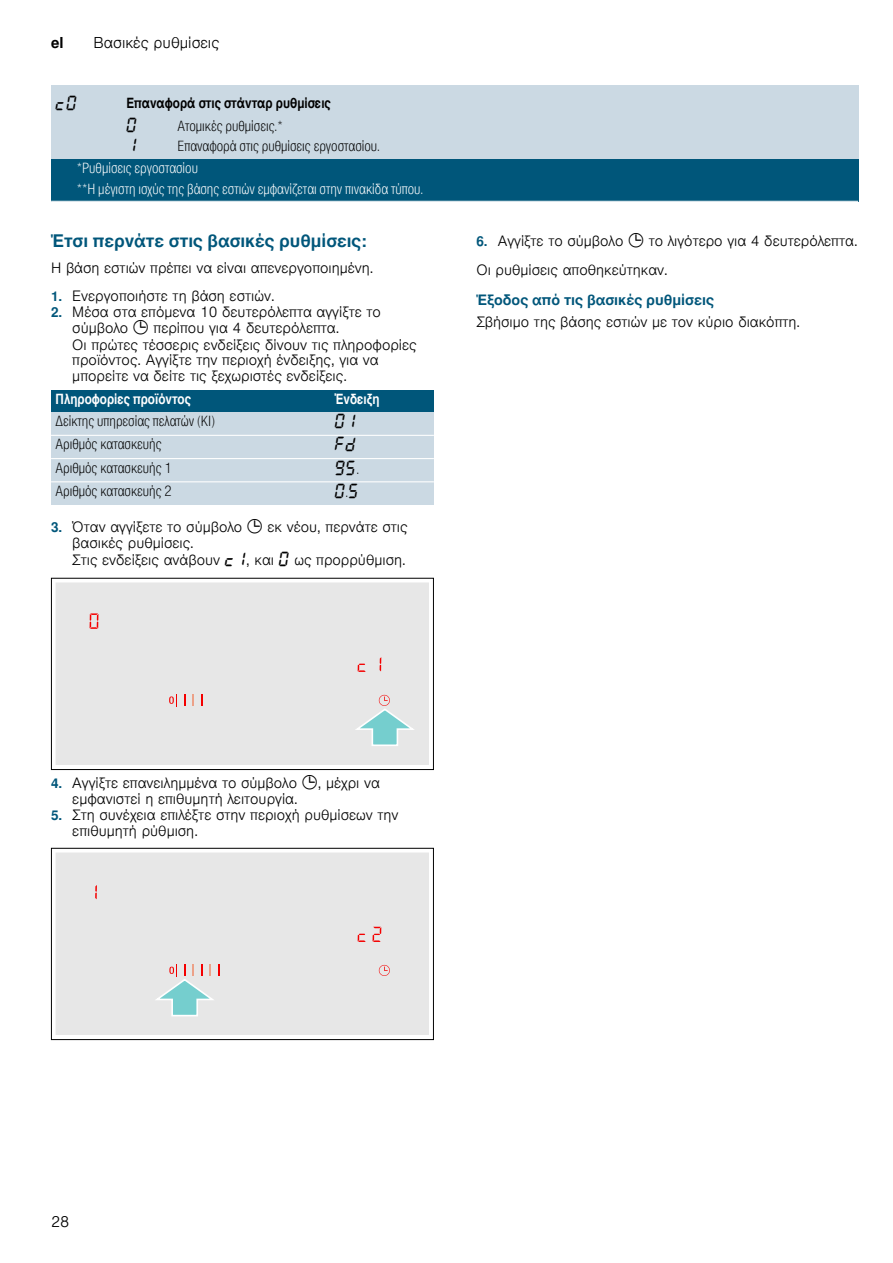
<style>
.page{position:relative;width:893px;height:1263px;background:#fff}
.page>*{position:absolute;margin:0;border:0;box-sizing:border-box;transform-origin:0 0}
.t1{font:700 17.25px "Nimbus San L";color:#00567a}
.t2{font:15.75px "BSH Symb All";color:#000}
.t3{font:300 15px "Nimbus San L";color:#000}
.t4{font:700 15px "Nimbus San L";color:#000}
.t5{font:300 14.25px/16.2px "Nimbus San L";color:#000}
.t6{font:14.25px "Nimbus San L Lig Con";color:#000}
.t7{font:14.25px/20.2px "Nimbus San L Lig Con";color:#fff}
.t8{font:14.25px "Nimbus San L Bol Con";color:#000}
.t9{font:700 14.25px "Nimbus San L";color:#00567a}
.t10{font:14.25px "Nimbus San L Bol Con";color:#fff}
.s1{font-weight:700;font-size:13.5px;color:#00567a}
.s2{font-family:"BSH Symb All";font-weight:400;font-size:15.75px}
.s3{font-family:"Nimbus San L Lig Con";font-size:14.25px}
</style>
<div class="page">
<div style="left:51px;top:85px;width:71px;height:74px;background:#cbd9e3"></div>
<div style="left:122px;top:85px;width:736px;height:31px;background:#cbd9e3"></div>
<div style="left:122px;top:116px;width:736px;height:43px;background:#cbd9e3"></div>
<div style="left:51px;top:159px;width:807px;height:42px;background:#00567a"></div>
<div style="left:51px;top:390px;width:279px;height:22px;background:#00567a"></div>
<div style="left:330px;top:390px;width:104px;height:22px;background:#00567a"></div>
<div style="left:51px;top:412px;width:279px;height:23px;background:#cbd9e3"></div>
<div style="left:330px;top:412px;width:104px;height:23px;background:#cbd9e3"></div>
<div style="left:51px;top:435px;width:279px;height:24px;background:#cbd9e3"></div>
<div style="left:330px;top:435px;width:104px;height:24px;background:#cbd9e3"></div>
<div style="left:51px;top:459px;width:279px;height:23px;background:#cbd9e3"></div>
<div style="left:330px;top:459px;width:104px;height:23px;background:#cbd9e3"></div>
<div style="left:51px;top:482px;width:279px;height:23px;background:#cbd9e3"></div>
<div style="left:330px;top:482px;width:104px;height:23px;background:#cbd9e3"></div>
<hr style="left:51px;top:435px;width:383px;height:1px;background:#fff">
<hr style="left:51px;top:458px;width:383px;height:1px;background:#fff">
<hr style="left:51px;top:481px;width:383px;height:1px;background:#fff">
<div style="left:55px;top:582px;width:374px;height:183px;background:#e7e7e7"></div>
<div style="left:51px;top:578px;width:383px;height:192px;border:1px solid #000"></div>
<svg style="left:184px;top:694px;width:1px;height:12px"></svg>
<svg style="left:192px;top:694px;width:2px;height:12px"></svg>
<svg style="left:352px;top:695px;width:62px;height:52px;background:#cbe0e0"></svg>
<svg style="left:372px;top:657px;width:9px;height:15px"></svg>
<svg style="left:357px;top:664px;width:8px;height:8px"></svg>
<svg style="left:201px;top:694px;width:1px;height:12px"></svg>
<div style="left:55px;top:852px;width:374px;height:183px;background:#e7e7e7"></div>
<div style="left:51px;top:848px;width:383px;height:192px;border:1px solid #000"></div>
<svg style="left:379px;top:965px;width:11px;height:11px"></svg>
<svg style="left:357px;top:934px;width:8px;height:8px"></svg>
<svg style="left:95px;top:885px;width:2px;height:14px"></svg>
<svg style="left:372px;top:927px;width:9px;height:15px"></svg>
<svg style="left:152px;top:964px;width:67px;height:53px;background:#cedcdb"></svg>
<p class="t4" style="left:51px;top:34px;width:14px">el</p>
<p class="t3" style="left:94px;top:33px;width:127px">Βασικές ρυθμίσεις</p>
<p class="t2" style="left:56px;top:95px;width:23px">™‹</p>
<p class="t8" style="left:126px;top:94px;width:206px">Επαναφορά στις στάνταρ ρυθμίσεις</p>
<p class="t2" style="left:126px;top:117px;width:12px">‹</p>
<p class="t6" style="left:177px;top:117px;width:107px">Ατομικές ρυθμίσεις.*</p>
<p class="t2" style="left:126px;top:137px;width:12px">‚</p>
<p class="t6" style="left:177px;top:137px;width:204px">Επαναφορά στις ρυθμίσεις εργοστασίου.</p>
<p class="t7" style="left:77px;top:158px;width:348px">*Ρυθμίσεις εργοστασίου<br>**Η μέγιστη ισχύς της βάσης εστιών εμφανίζεται στην πινακίδα τύπου.</p>
<p class="t1" style="left:51px;top:230px;width:317px">Έτσι περνάτε στις βασικές ρυθμίσεις:</p>
<p class="t5" style="left:51px;top:259px;width:324px">Η βάση εστιών πρέπει να είναι απενεργοποιημένη.</p>
<p class="t5" style="left:51px;top:286px;width:225px"><span class="s1">1.</span> Ενεργοποιήστε τη βάση εστιών.</p>
<p class="t5" style="left:72px;top:302px;width:346px;text-indent:-21px"><span class="s1">2.</span> Μέσα στα επόμενα 10 δευτερόλεπτα αγγίξτε το σύμβολο <span class="s2">0</span> περίπου για 4 δευτερόλεπτα.<br>Οι πρώτες τέσσερις ενδείξεις δίνουν τις πληροφορίες προϊόντος. Αγγίξτε την περιοχή ένδειξης, για να μπορείτε να δείτε τις ξεχωριστές ενδείξεις.</p>
<p class="t10" style="left:56px;top:390px;width:137px">Πληροφορίες προϊόντος</p>
<p class="t10" style="left:335px;top:390px;width:46px">Ένδειξη</p>
<p class="t6" style="left:56px;top:412px;width:161px">Δείκτης υπηρεσίας πελατών (KI)</p>
<p class="t2" style="left:335px;top:413px;width:23px">‹‚</p>
<p class="t6" style="left:56px;top:435px;width:108px">Αριθμός κατασκευής</p>
<p class="t2" style="left:335px;top:436px;width:23px">”š</p>
<p class="t6" style="left:56px;top:458px;width:118px">Αριθμός κατασκευής 1</p>
<p class="t2" style="left:335px;top:459px;width:26px">Š†<span class="s3">.</span></p>
<p class="t6" style="left:56px;top:482px;width:118px">Αριθμός κατασκευής 2</p>
<p class="t2" style="left:335px;top:483px;width:26px">‹<span class="s3">.</span>†</p>
<p class="t5" style="left:72px;top:517px;width:337px;text-indent:-21px"><span class="s1">3.</span> Όταν αγγίξετε το σύμβολο <span class="s2">0</span> εκ νέου, περνάτε στις βασικές ρυθμίσεις.<br>Στις ενδείξεις ανάβουν <span class="s2">™‚</span>‚ και <span class="s2">‹</span> ως προρρύθμιση.</p>
<p class="t5" style="left:476px;top:226px;width:382px;line-height:28.2px"><span class="s1">6.</span> Αγγίξτε το σύμβολο <span class="s2">0</span> το λιγότερο για 4 δευτερόλεπτα.<br>Οι ρυθμίσεις αποθηκεύτηκαν.</p>
<p class="t9" style="left:476px;top:291px;width:239px">Έξοδος από τις βασικές ρυθμίσεις</p>
<p class="t5" style="left:476px;top:313px;width:325px">Σβήσιμο της βάσης εστιών με τον κύριο διακόπτη.</p>
<p class="t5" style="left:72px;top:773px;width:309px;text-indent:-21px"><span class="s1">4.</span> Αγγίξτε επανειλημμένα το σύμβολο <span class="s2">0</span>, μέχρι να εμφανιστεί η επιθυμητή λειτουργία.</p>
<p class="t5" style="left:72px;top:806px;width:328px;line-height:15.8px;text-indent:-21px"><span class="s1">5.</span> Στη συνέχεια επιλέξτε στην περιοχή ρυθμίσεων την επιθυμητή ρύθμιση.</p>
<p class="t3" style="left:51px;top:1211px;width:20px">28</p>
</div>
